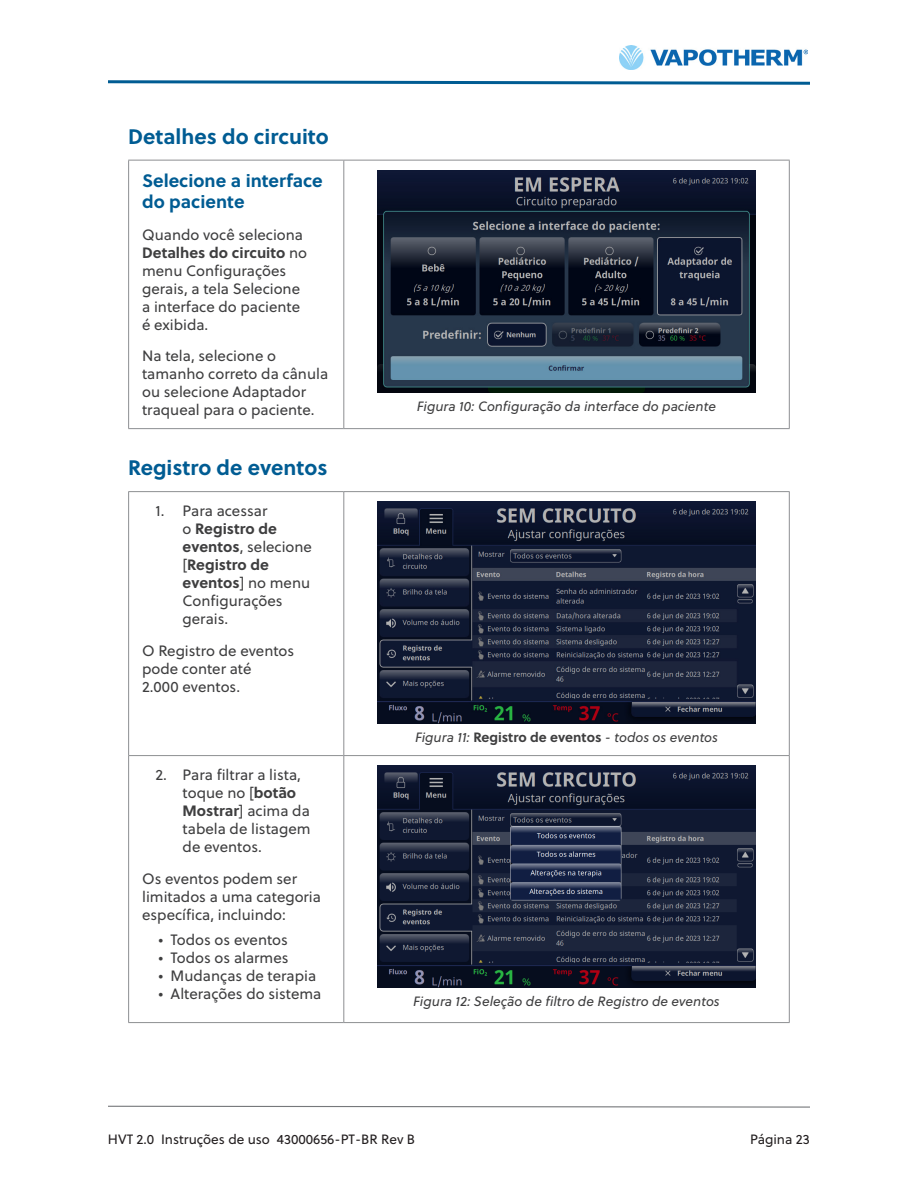
<style>
.page{position:relative;width:918px;height:1188px;background:#fff}
.page>*{position:absolute;margin:0;border:0;box-sizing:border-box;transform-origin:0 0}
.Header_3{font:700 21px "Soleil";color:#005c93}
.Header_4{font:700 18px/21px "Soleil";color:#005c93}
.Table_text_10_pt_lef{font:15px/18px "Soleil";color:#3e3e3f}
.t1{font:italic 13.5px "Soleil";color:#3e3e3f}
.t2{font:13.5px "Soleil";color:#231f20}
.s1{font-weight:700}
.s2{font-weight:700;font-style:normal}
.s3{font-style:inherit}
</style>
<div class="page">
<svg style="left:108px;top:1105px;width:702px;height:3px"></svg>
<svg style="left:108px;top:80px;width:702px;height:5px"></svg>
<img style="left:620px;top:45px;width:188px;height:25px">
<hr style="left:128px;top:160px;width:216px;height:1px;background:#8d8f92">
<hr style="left:128px;top:160px;width:1px;height:268px;background:#8d8f92">
<hr style="left:344px;top:160px;width:446px;height:1px;background:#8d8f92">
<hr style="left:343px;top:160px;width:1px;height:268px;background:#8d8f92">
<hr style="left:789px;top:160px;width:1px;height:268px;background:#8d8f92">
<hr style="left:128px;top:428px;width:216px;height:1px;background:#8d8f92">
<hr style="left:344px;top:428px;width:446px;height:1px;background:#8d8f92">
<img style="left:377px;top:170px;width:379px;height:222px">
<hr style="left:343px;top:492px;width:1px;height:263px;background:#8d8f92">
<hr style="left:343px;top:756px;width:1px;height:266px;background:#8d8f92">
<hr style="left:128px;top:491px;width:216px;height:1px;background:#8d8f92">
<hr style="left:128px;top:492px;width:1px;height:263px;background:#8d8f92">
<hr style="left:344px;top:491px;width:446px;height:1px;background:#8d8f92">
<hr style="left:789px;top:492px;width:1px;height:263px;background:#8d8f92">
<hr style="left:128px;top:755px;width:216px;height:1px;background:#8d8f92">
<hr style="left:128px;top:756px;width:1px;height:266px;background:#8d8f92">
<hr style="left:344px;top:755px;width:446px;height:1px;background:#8d8f92">
<hr style="left:789px;top:756px;width:1px;height:266px;background:#8d8f92">
<hr style="left:128px;top:1022px;width:216px;height:1px;background:#8d8f92">
<hr style="left:344px;top:1022px;width:446px;height:1px;background:#8d8f92">
<img style="left:377px;top:502px;width:379px;height:222px">
<img style="left:377px;top:766px;width:379px;height:222px">
<p class="Header_3" style="left:128px;top:120px;width:202px">Detalhes do circuito</p>
<p class="Header_4" style="left:142px;top:169px;width:182px">Selecione a interface do paciente</p>
<p class="Table_text_10_pt_lef" style="left:142px;top:225px;width:167px">Quando você seleciona<br><span class="s1">Detalhes do circuito</span> no menu Configurações gerais, a tela Selecione a interface do paciente é exibida.</p>
<p class="Table_text_10_pt_lef" style="left:142px;top:346px;width:188px">Na tela, selecione o tamanho correto da cânula ou selecione Adaptador traqueal para o paciente.</p>
<p class="Header_3" style="left:128px;top:452px;width:201px">Registro de eventos</p>
<p class="Table_text_10_pt_lef" style="left:183px;top:502px;width:131px;text-indent:-27px">1. Para acessar<br>o <span class="s1">Registro de eventos</span>, selecione [<span class="s1">Registro de eventos</span>] no menu<br>Configurações gerais.</p>
<p class="Table_text_10_pt_lef" style="left:142px;top:641px;width:154px">O Registro de eventos pode conter até<br>2.000 eventos.</p>
<p class="Table_text_10_pt_lef" style="left:183px;top:766px;width:129px;text-indent:-27px">2. Para filtrar a lista, toque no [<span class="s1">botão<br>Mostrar</span>] acima da tabela de listagem de eventos.</p>
<p class="Table_text_10_pt_lef" style="left:142px;top:869px;width:180px">Os eventos podem ser limitados a uma categoria específica, incluindo:</p>
<p class="Table_text_10_pt_lef" style="left:159px;top:930px;width:131px">• Todos os eventos</p>
<p class="Table_text_10_pt_lef" style="left:159px;top:948px;width:131px">• Todos os alarmes</p>
<p class="Table_text_10_pt_lef" style="left:159px;top:966px;width:159px">• Mudanças de terapia</p>
<p class="Table_text_10_pt_lef" style="left:159px;top:984px;width:164px">• Alterações do sistema</p>
<p class="t1" style="left:417px;top:396px;width:301px">Figura 10: Configuração da interface do paciente</p>
<p class="t1" style="left:415px;top:728px;width:305px">Figura 11: <span class="s2">Registro de eventos</span> - todos os eventos</p>
<p class="t1" style="left:413px;top:992px;width:308px">Figura 12: Seleção de filtro de Registro de eventos</p>
<p class="t2" style="left:108px;top:1129px;width:309px">HVT 2.0 Instruções de uso <span class="s3">43000656-PT-BR Rev B</span></p>
<p class="t2" style="left:750px;top:1129px;width:61px">Página 23</p>
</div>
